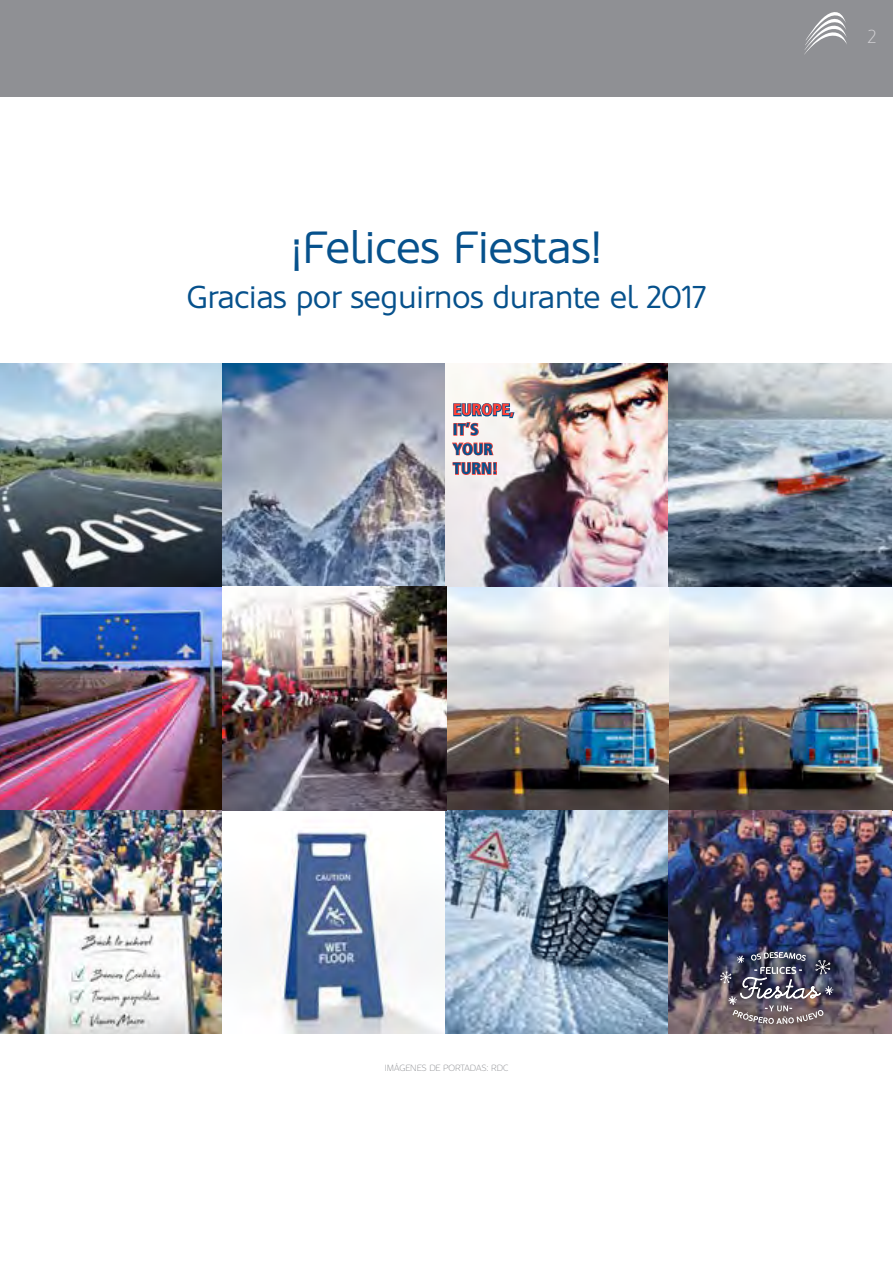
<style>
.page{position:relative;width:893px;height:1263px;background:#fff}
.page>*{position:absolute;margin:0;border:0;box-sizing:border-box;transform-origin:0 0}
.t1{font:45px "Oblik";color:#06518c}
.t2{font:31.5px "Oblik";color:#06518c}
.t3{font:300 18.75px "Oblik";color:#d0cfd2}
.t4{font:900 condensed 16.35px/19.5px "Frutiger LT Std";color:#06518c}
.t5{font:900 condensed 16.35px "Frutiger LT Std";color:#ff4036}
.t6{font:300 9px "Oblik";color:#8f9094}
</style>
<div class="page">
<div style="left:0;top:0;width:893px;height:96px;background:#8f9094"></div>
<svg style="left:804px;top:12px;width:43px;height:43px"></svg>
<img style="left:0;top:586px;width:893px;height:225px">
<img style="left:446px;top:587px;width:223px;height:223px">
<img style="left:670px;top:587px;width:223px;height:223px">
<img style="left:0;top:810px;width:223px;height:223px">
<svg style="left:223px;top:810px;width:223px;height:223px"></svg>
<img style="left:446px;top:810px;width:223px;height:223px">
<img style="left:669px;top:810px;width:223px;height:223px">
<div style="left:711px;top:942px;width:130px;height:91px;background:#000;opacity:.75"></div>
<img style="left:720px;top:952px;width:113px;height:72px">
<img style="left:0;top:363px;width:223px;height:223px">
<img style="left:223px;top:363px;width:223px;height:223px">
<img style="left:446px;top:363px;width:223px;height:223px">
<svg style="left:452px;top:402px;width:64px;height:34px"></svg>
<svg style="left:451px;top:442px;width:46px;height:35px"></svg>
<img style="left:669px;top:363px;width:223px;height:223px">
<img style="left:223px;top:587px;width:223px;height:223px">
<h1 class="t1" style="left:291px;top:222px;width:313px">¡Felices Fiestas!</h1>
<p class="t2" style="left:187px;top:279px;width:521px">Gracias por seguirnos durante el 2017</p>
<p class="t5" style="left:453px;top:400px;width:63px">EUROPE,</p>
<p class="t4" style="left:453px;top:420px;width:47px">IT’S<br>YOUR<br>TURN!</p>
<p class="t3" style="left:868px;top:26px;width:10px">2</p>
<p class="t6" style="left:385px;top:1062px;width:125px">IMÁGENES DE PORTADAS: RDC</p>
</div>
